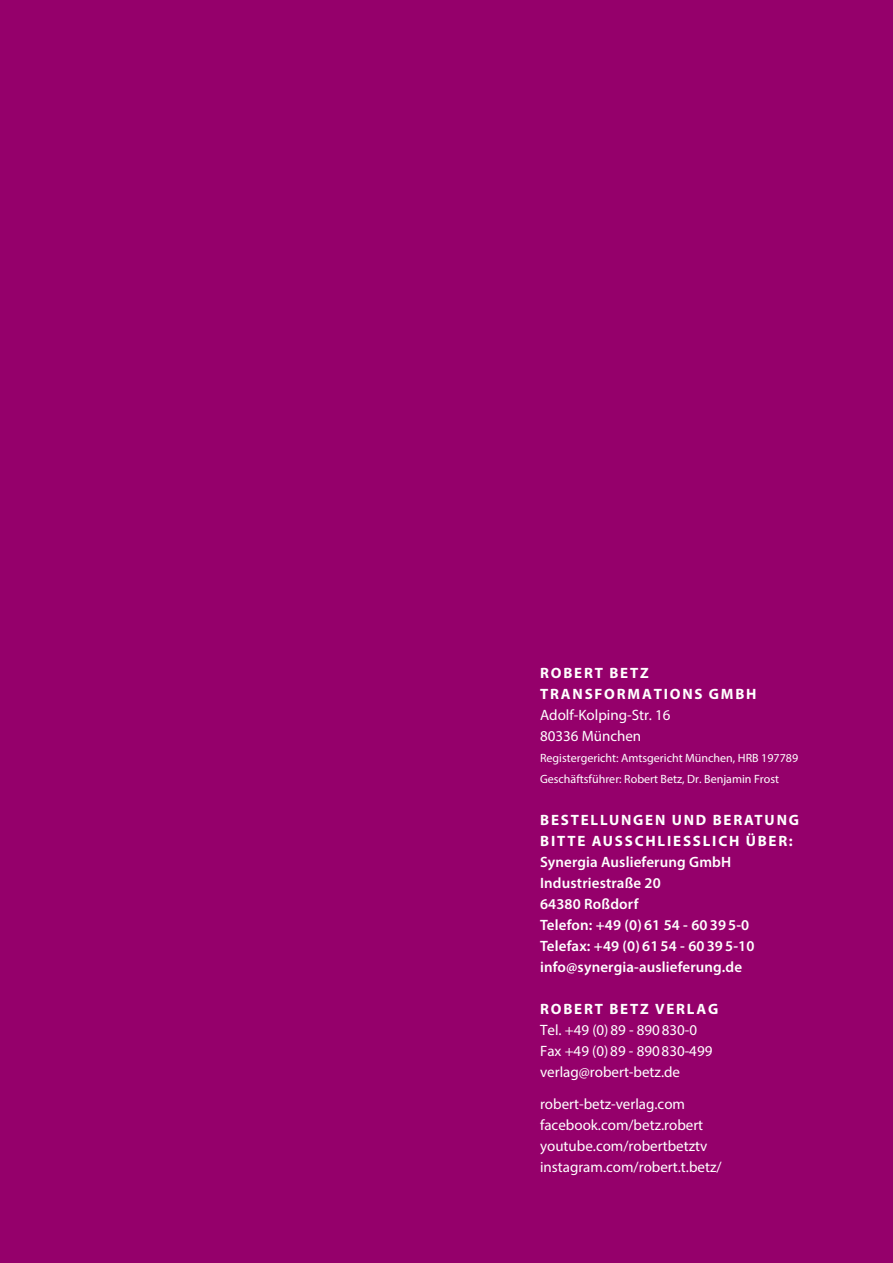
<style>
.page{position:relative;width:893px;height:1263px;background:#95006b}
.page>*{position:absolute;margin:0;border:0;box-sizing:border-box;transform-origin:0 0}
.t1{font:15px/21px "Myriad Pro";color:#fff}
.t2{font:600 15px/21px "Myriad Pro";letter-spacing:.01em;color:#fff}
.t3{font:700 15px/21px "Myriad Pro";letter-spacing:.12em;color:#fff}
.t4{font:12px/21px "Myriad Pro";color:#fff}
</style>
<div class="page">
<p class="t3" style="left:540px;top:662px;width:218px">ROBERT BETZ<br>TRANSFORMATIONS GMBH</p>
<p class="t1" style="left:540px;top:704px;width:132px">Adolf-Kolping-Str. 16<br>80336 München</p>
<p class="t4" style="left:540px;top:747px;width:260px">Registergericht: Amtsgericht München, HRB 197789<br>Geschäftsführer: Robert Betz, Dr. Benjamin Frost</p>
<p class="t3" style="left:540px;top:809px;width:260px">BESTELLUNGEN UND BERATUNG<br>BITTE AUSSCHLIESSLICH ÜBER:</p>
<p class="t2" style="left:540px;top:851px;width:216px">Synergia Auslieferung GmbH<br>Industriestraße 20<br>64380 Roßdorf<br>Telefon: +49 (0) 61 54 - 60 39 5-0<br>Telefax: +49 (0) 61 54 - 60 39 5-10 info@synergia-auslieferung.de</p>
<p class="t3" style="left:540px;top:998px;width:180px">ROBERT BETZ VERLAG</p>
<p class="t1" style="left:540px;top:1019px;width:174px">Tel. +49 (0)89 - 890830-0<br>Fax +49 (0)89 - 890830-499 verlag@robert-betz.de</p>
<p class="t1" style="left:540px;top:1093px;width:183px">robert-betz-verlag.com facebook.com/betz.robert youtube.com/robertbetztv instagram.com/robert.t.betz/</p>
</div>
